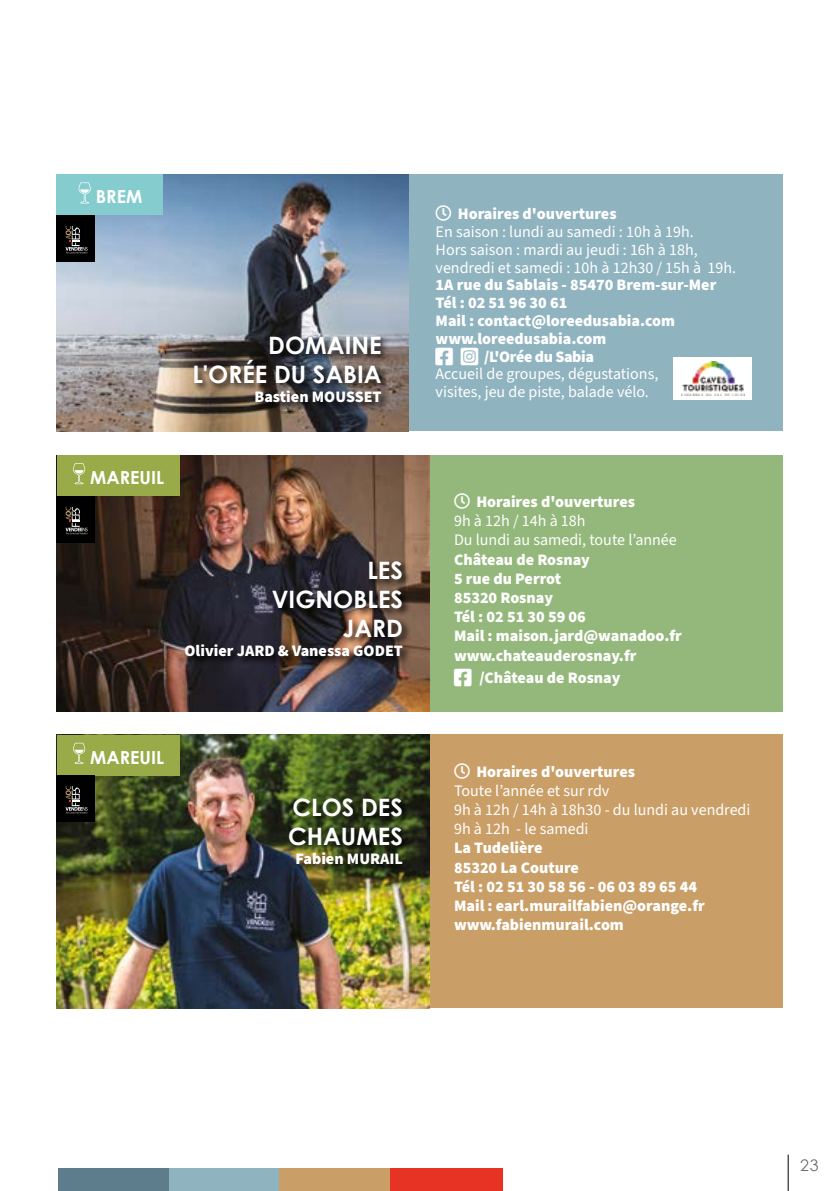
<style>
.page{position:relative;width:840px;height:1191px;background:#fff}
.page>*{position:absolute;margin:0;border:0;box-sizing:border-box;transform-origin:0 0}
.t1{font:700 24px/28.8px "Century Gothic";color:#fff;text-align:right}
.t2{font:700 18px "Century Gothic";color:#fff}
.t3{font:900 16px/19.2px "Source Sans 3";color:#fff}
.t4{font:16px/19.2px "Source Sans 3";color:#fff}
.t5{font:900 16px "Source Sans 3";letter-spacing:-.025em;color:#fff}
.t6{font:16px "Century Gothic";color:#706f6f}
</style>
<div class="page">
<div style="left:57px;top:174px;width:725px;height:257px;background:#90b3c0"></div>
<img style="left:57px;top:174px;width:351px;height:257px">
<div style="left:57px;top:455px;width:725px;height:256px;background:#94b87b"></div>
<div style="left:57px;top:734px;width:725px;height:274px;background:#ca9e67"></div>
<img style="left:57px;top:455px;width:372px;height:256px">
<img style="left:57px;top:734px;width:372px;height:274px">
<div style="left:183px;top:560px;width:229px;height:106px;background:#000;opacity:.91"></div>
<div style="left:287px;top:797px;width:125px;height:77px;background:#000;opacity:.91"></div>
<div style="left:57px;top:455px;width:122px;height:41px;background:#98ab48"></div>
<svg style="left:73px;top:463px;width:12px;height:21px"></svg>
<div style="left:57px;top:734px;width:122px;height:41px;background:#98ab48"></div>
<svg style="left:73px;top:743px;width:12px;height:21px"></svg>
<div style="left:57px;top:496px;width:38px;height:47px;background:#000"></div>
<svg style="left:65px;top:507px;width:23px;height:28px"></svg>
<div style="left:57px;top:775px;width:38px;height:47px;background:#000"></div>
<svg style="left:65px;top:786px;width:23px;height:28px"></svg>
<div style="left:57px;top:174px;width:106px;height:41px;background:#85cccf"></div>
<svg style="left:78px;top:182px;width:13px;height:21px"></svg>
<div style="left:57px;top:215px;width:38px;height:47px;background:#000"></div>
<svg style="left:65px;top:226px;width:23px;height:28px"></svg>
<div style="left:192px;top:335px;width:198px;height:77px;background:#000;opacity:.91"></div>
<div style="left:673px;top:357px;width:78px;height:43px;background:#fff"></div>
<img style="left:681px;top:361px;width:63px;height:35px">
<div style="left:58px;top:1168px;width:112px;height:23px;background:#5d7d8d"></div>
<div style="left:169px;top:1168px;width:112px;height:23px;background:#90b3c0"></div>
<div style="left:279px;top:1168px;width:112px;height:23px;background:#ca9e67"></div>
<div style="left:390px;top:1168px;width:112px;height:23px;background:#e63323"></div>
<hr style="left:787px;top:1154px;width:1px;height:37px;background:#000">
<p class="t2" style="left:96px;top:183px;width:48px">BREM</p>
<p class="t2" style="left:90px;top:464px;width:75px">MAREUIL</p>
<h1 class="t1" style="left:192px;top:330px;width:191px">DOMAINE<br>L'ORÉE DU SABIA</h1>
<p class="t3" style="left:254px;top:388px;width:128px">Bastien MOUSSET</p>
<h1 class="t1" style="left:272px;top:555px;width:133px">LES<br>VIGNOBLES<br>JARD</h1>
<p class="t3" style="left:184px;top:641px;width:220px">Olivier JARD &amp; Vanessa GODET</p>
<p class="t2" style="left:90px;top:743px;width:75px">MAREUIL</p>
<h1 class="t1" style="left:288px;top:792px;width:116px;text-align:left">CLOS DES<br>CHAUMES</h1>
<p class="t3" style="left:295px;top:850px;width:109px">Fabien MURAIL</p>
<p class="t3" style="left:457px;top:205px;width:160px">Horaires d'ouvertures</p>
<p class="t4" style="left:435px;top:223px;width:302px;line-height:17.8px">En saison : lundi au samedi : 10h à 19h.<br>Hors saison : mardi au jeudi : 16h à 18h, vendredi et samedi : 10h à 12h30 / 15h à 19h.</p>
<p class="t3" style="left:435px;top:276px;width:282px">1A rue du Sablais - 85470 Brem-sur-Mer</p>
<p class="t3" style="left:435px;top:294px;width:133px">Tél : 02 51 96 30 61</p>
<p class="t3" style="left:435px;top:311px;width:241px">Mail : contact@loreedusabia.com</p>
<p class="t3" style="left:435px;top:329px;width:172px">www.loreedusabia.com</p>
<p class="t5" style="left:484px;top:345px;width:111px">/L'Orée du Sabia</p>
<p class="t4" style="left:435px;top:366px;width:224px;line-height:17.8px">Accueil de groupes, dégustations, visites, jeu de piste, balade vélo.</p>
<p class="t3" style="left:476px;top:492px;width:160px">Horaires d'ouvertures</p>
<p class="t4" style="left:454px;top:512px;width:224px">9h à 12h / 14h à 18h<br>Du lundi au samedi, toute l’année</p>
<p class="t3" style="left:454px;top:550px;width:229px">Château de Rosnay<br>5 rue du Perrot<br>85320 Rosnay<br>Tél : 02 51 30 59 06<br>Mail : maison.jard@wanadoo.fr www.chateauderosnay.fr</p>
<p class="t3" style="left:479px;top:668px;width:142px">/Château de Rosnay</p>
<p class="t3" style="left:476px;top:762px;width:160px">Horaires d'ouvertures</p>
<p class="t4" style="left:454px;top:781px;width:298px">Toute l’année et sur rdv<br>9h à 12h / 14h à 18h30 - du lundi au vendredi<br>9h à 12h - le samedi</p>
<p class="t3" style="left:454px;top:839px;width:252px">La Tudelière<br>85320 La Couture<br>Tél : 02 51 30 58 56 - 06 03 89 65 44<br>Mail : earl.murailfabien@orange.fr www.fabienmurail.com</p>
<p class="t6" style="left:799px;top:1154px;width:20px">23</p>
</div>
